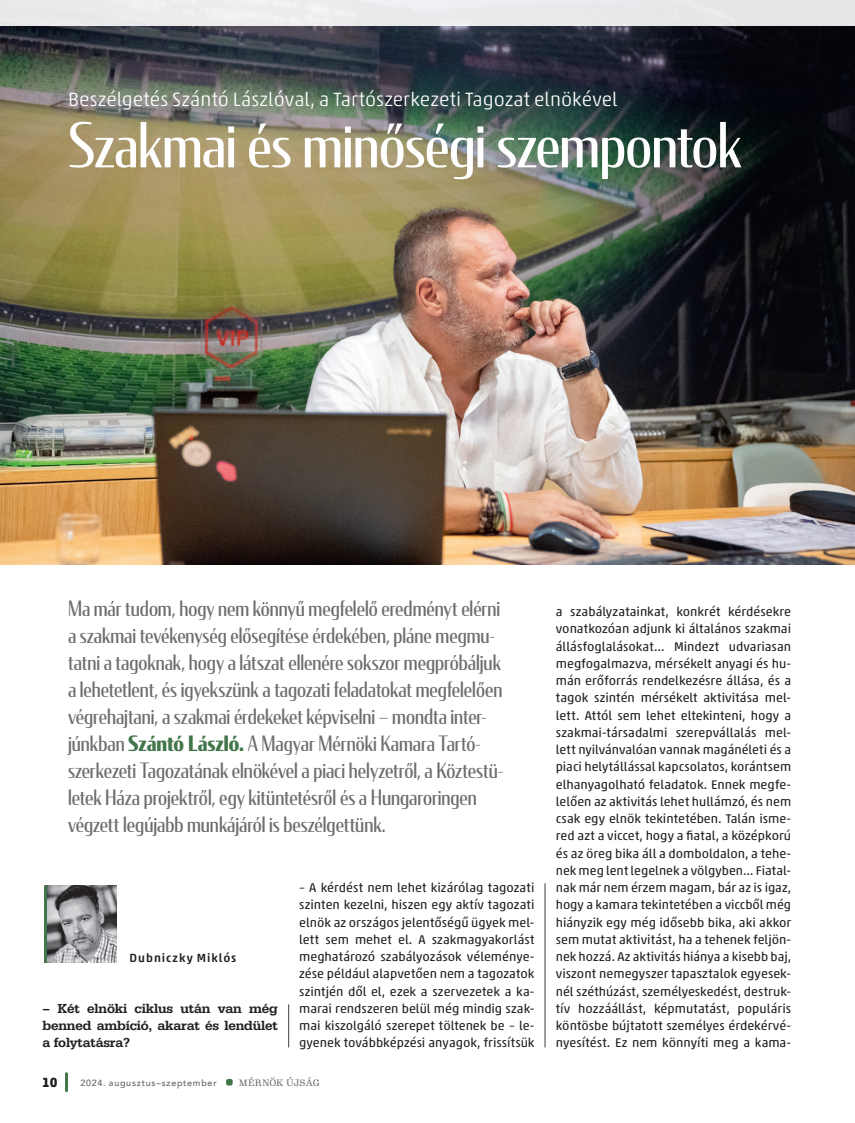
<style>
.page{position:relative;width:855px;height:1123px;background:#fff}
.page>*{position:absolute;margin:0;border:0;box-sizing:border-box;transform-origin:0 0}
.cím{font:61.5px "Condor Cond";letter-spacing:-.005em;color:#fff}
.t1{font:21px/27px "Condor Cond";color:#6c6d70}
.felcím{font:300 19.5px "Akko Rounded Pro";color:#fff}
.interjú_kérdés{font:700 13.5px/17.2px "Serifa Reg";letter-spacing:-.01em;color:#231f20;text-align:justify}
.t2{font:700 13.5px "Akko Rounded Pro";color:#231f20}
.Alapszöveg_tompa{font:12.75px/17.2px "Akko Rounded Pro";color:#231f20;text-align:justify}
.t3{font:500 12px "Akko Rounded Pro";letter-spacing:.08em;color:#231f20}
.t4{font:500 9px "Avenir";letter-spacing:.08em;color:#636366}
.t5{font:9px "Gimlet Text";letter-spacing:-.01em;color:#636366}
.s1{font-weight:700;color:#42764a}
</style>
<div class="page">
<div style="left:226px;top:1078px;width:7px;height:7px;background:#42764a;border-radius:2px"></div>
<hr style="left:65px;top:1073px;width:3px;height:17px;background:#42764a">
<img style="left:0;top:26px;width:855px;height:538px">
<div style="left:0;top:0;width:855px;height:26px;background:#eaeaec"></div>
<img style="left:47px;top:885px;width:69px;height:77px">
<hr style="left:545px;top:883px;width:1px;height:164px;background:#3e3e3f">
<hr style="left:288px;top:1004px;width:1px;height:43px;background:#3e3e3f">
<hr style="left:44px;top:885px;width:3px;height:78px;background:#42764a">
<p class="felcím" style="left:68px;top:88px;width:551px">Beszélgetés Szántó Lászlóval, a Tartószerkezeti Tagozat elnökével</p>
<p class="cím" style="left:68px;top:106px;width:675px">Szakmai és minőségi szempontok</p>
<p class="t1" style="left:68px;top:594px;width:436px">Ma már tudom, hogy nem könnyű megfelelő eredményt elérni a szakmai tevékenység elősegítése érdekében, pláne megmu&shy;tatni a tagoknak, hogy a látszat ellenére sokszor megpróbáljuk a lehetetlent, és igyekszünk a tagozati feladatokat megfelelően végrehajtani, a szakmai érdekeket képviselni – mondta inter&shy;júnkban <span class="s1">Szántó László.</span> A Magyar Mérnöki Kamara Tartó&shy;szerkezeti Tagozatának elnökével a piaci helyzetről, a Köztestü&shy;letek Háza projektről, egy kitüntetésről és a Hungaroringen végzett legújabb munkájáról is beszélgettünk.</p>
<p class="t3" style="left:129px;top:950px;width:108px">Dubniczky Miklós</p>
<p class="interjú_kérdés" style="left:43px;top:999px;width:237px">– Két elnöki ciklus után van még benned ambíció, akarat és lendület a folytatásra?</p>
<p class="Alapszöveg_tompa" style="left:299px;top:879px;width:237px">– A kérdést nem lehet kizárólag tagozati szinten kezelni, hiszen egy aktív tagozati elnök az országos jelentőségű ügyek mel&shy;lett sem mehet el. A szakmagyakorlást meghatározó szabályozások véleménye&shy;zése például alapvetően nem a tagozatok szintjén dől el, ezek a szervezetek a ka&shy;marai rendszeren belül még mindig szak&shy;mai kiszolgáló szerepet töltenek be – le&shy;gyenek továbbképzési anyagok, frissítsük</p>
<p class="t2" style="left:42px;top:1073px;width:17px">10</p>
<p class="t4" style="left:80px;top:1074px;width:138px">2024. augusztus–szeptember</p>
<p class="t5" style="left:239px;top:1076px;width:82px">MÉRNÖK ÚJSÁG</p>
<p class="Alapszöveg_tompa" style="left:556px;top:603px;width:237px">a szabályzatainkat, konkrét kérdésekre vonatkozóan adjunk ki általános szakmai állásfoglalásokat… Mindezt udvariasan megfogalmazva, mérsékelt anyagi és hu&shy;mán erőforrás rendelkezésre állása, és a tagok szintén mérsékelt aktivitása mel&shy;lett. Attól sem lehet eltekinteni, hogy a szakmai-társadalmi szerepvállalás mel&shy;lett nyilvánvalóan vannak magánéleti és a piaci helytállással kapcsolatos, korántsem elhanyagolható feladatok. Ennek megfe&shy;lelően az aktivitás lehet hullámzó, és nem csak egy elnök tekintetében. Talán isme&shy;red azt a viccet, hogy a fiatal, a középkorú és az öreg bika áll a domboldalon, a tehe&shy;nek meg lent legelnek a völgyben… Fiatal&shy;nak már nem érzem magam, bár az is igaz, hogy a kamara tekintetében a viccből még hiányzik egy még idősebb bika, aki akkor sem mutat aktivitást, ha a tehenek feljön&shy;nek hozzá. Az aktivitás hiánya a kisebb baj, viszont nemegyszer tapasztalok egyesek&shy;nél széthúzást, személyeskedést, destruk&shy;tív hozzáállást, képmutatást, populáris köntösbe bújtatott személyes érdekérvé&shy;nyesítést. Ez nem könnyíti meg a kama-</p>
</div>
